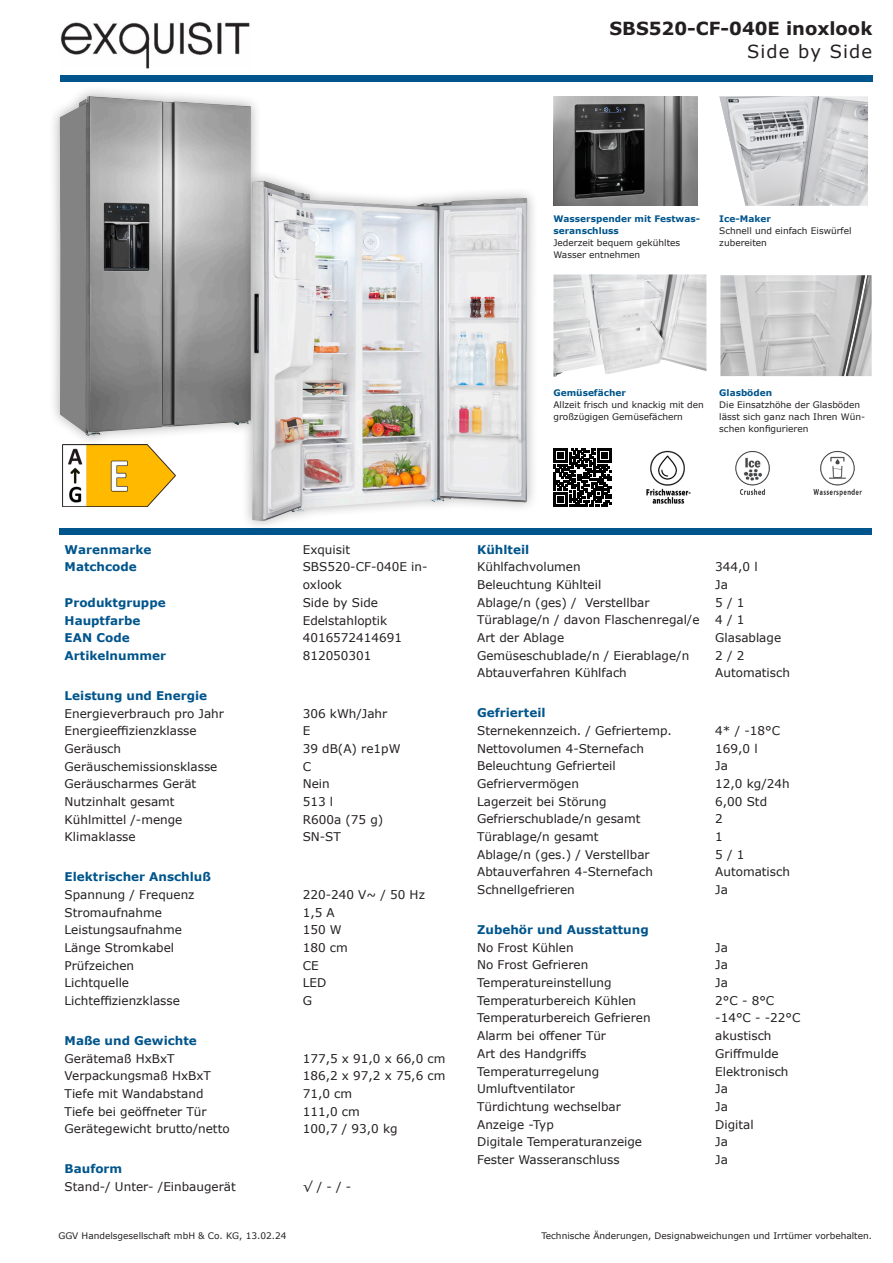
<style>
.page{position:relative;width:893px;height:1263px;background:#fff}
.page>*{position:absolute;margin:0;border:0;box-sizing:border-box;transform-origin:0 0}
.t1{font:700 18px "Verdana";color:#231f20}
.t2{font:18px "Verdana";letter-spacing:.065em;color:#231f20}
.t3{font:12px/18px "Verdana";color:#231f20}
.t4{font:700 12px "Verdana";color:#00558c}
.t5{font:9px/12px "Verdana";color:#231f20}
.t6{font:700 9px/12px "Verdana";color:#00558c}
</style>
<div class="page">
<div style="left:48px;top:85px;width:215px;height:362px;background:#231f20;opacity:.35"></div>
<img style="left:60px;top:96px;width:191px;height:340px">
<img style="left:720px;top:275px;width:152px;height:101px">
<img style="left:553px;top:274px;width:153px;height:103px">
<img style="left:719px;top:96px;width:149px;height:110px">
<img style="left:553px;top:96px;width:144px;height:110px">
<img style="left:813px;top:451px;width:49px;height:46px">
<img style="left:735px;top:451px;width:35px;height:44px">
<img style="left:646px;top:450px;width:45px;height:54px">
<svg style="left:553px;top:449px;width:59px;height:58px"></svg>
<img style="left:60px;top:22px;width:190px;height:47px">
<div style="left:60px;top:75px;width:812px;height:6px;background:#00558c"></div>
<div style="left:60px;top:528px;width:812px;height:6px;background:#00558c"></div>
<div style="left:241px;top:170px;width:298px;height:362px;background:#231f20;opacity:.35"></div>
<img style="left:252px;top:181px;width:275px;height:340px">
<img style="left:63px;top:445px;width:112px;height:62px">
<h1 class="t1" style="left:609px;top:16px;width:264px">SBS520-CF-040E inoxlook</h1>
<h1 class="t2" style="left:747px;top:39px;width:127px">Side by Side</h1>
<p class="t6" style="left:553px;top:212px;width:148px">Wasserspender mit Festwas&shy;seranschluss</p>
<p class="t5" style="left:553px;top:236px;width:128px">Jederzeit bequem gekühltes<br>Wasser entnehmen</p>
<p class="t6" style="left:719px;top:212px;width:53px">Ice-Maker</p>
<p class="t5" style="left:719px;top:224px;width:134px">Schnell und einfach Eiswürfel zubereiten</p>
<p class="t6" style="left:553px;top:387px;width:74px">Gemüsefächer</p>
<p class="t5" style="left:553px;top:399px;width:152px">Allzeit frisch und knackig mit den großzügigen Gemüsefächern</p>
<p class="t6" style="left:719px;top:387px;width:54px">Glasböden</p>
<p class="t5" style="left:719px;top:399px;width:147px">Die Einsatzhöhe der Glasböden lässt sich ganz nach Ihren Wün&shy;schen konfigurieren</p>
<p class="t4" style="left:65px;top:541px;width:88px">Warenmarke</p>
<p class="t3" style="left:303px;top:540px;width:49px">Exquisit</p>
<p class="t4" style="left:65px;top:558px;width:74px">Matchcode</p>
<p class="t3" style="left:303px;top:558px;width:126px">SBS520-CF-040E in&shy;oxlook</p>
<p class="t4" style="left:65px;top:594px;width:103px">Produktgruppe</p>
<p class="t3" style="left:303px;top:593px;width:77px">Side by Side</p>
<p class="t4" style="left:65px;top:612px;width:77px">Hauptfarbe</p>
<p class="t3" style="left:303px;top:611px;width:86px">Edelstahloptik</p>
<p class="t4" style="left:65px;top:629px;width:67px">EAN Code</p>
<p class="t3" style="left:303px;top:629px;width:101px">4016572414691</p>
<p class="t4" style="left:65px;top:647px;width:103px">Artikelnummer</p>
<p class="t3" style="left:303px;top:646px;width:70px">812050301</p>
<p class="t4" style="left:65px;top:687px;width:144px">Leistung und Energie</p>
<p class="t3" style="left:65px;top:704px;width:161px">Energieverbrauch pro Jahr</p>
<p class="t3" style="left:303px;top:704px;width:86px">306 kWh/Jahr</p>
<p class="t3" style="left:65px;top:722px;width:134px">Energieeffizienzklasse</p>
<p class="t3" style="left:303px;top:722px;width:9px">E</p>
<p class="t3" style="left:65px;top:739px;width:58px">Geräusch</p>
<p class="t3" style="left:303px;top:739px;width:99px">39 dB(A) re1pW</p>
<p class="t3" style="left:65px;top:757px;width:154px">Geräuschemissionsklasse</p>
<p class="t3" style="left:303px;top:757px;width:10px">C</p>
<p class="t3" style="left:65px;top:775px;width:133px">Geräuscharmes Gerät</p>
<p class="t3" style="left:303px;top:775px;width:29px">Nein</p>
<p class="t3" style="left:65px;top:792px;width:112px">Nutzinhalt gesamt</p>
<p class="t3" style="left:303px;top:792px;width:32px">513 l</p>
<p class="t3" style="left:65px;top:810px;width:119px">Kühlmittel /-menge</p>
<p class="t3" style="left:303px;top:810px;width:82px">R600a (75 g)</p>
<p class="t3" style="left:65px;top:828px;width:73px">Klimaklasse</p>
<p class="t3" style="left:303px;top:828px;width:40px">SN-ST</p>
<p class="t4" style="left:65px;top:868px;width:148px">Elektrischer Anschluß</p>
<p class="t3" style="left:65px;top:885px;width:131px">Spannung / Frequenz</p>
<p class="t3" style="left:303px;top:885px;width:124px">220-240 V~ / 50 Hz</p>
<p class="t3" style="left:65px;top:903px;width:99px">Stromaufnahme</p>
<p class="t3" style="left:303px;top:903px;width:34px">1,5 A</p>
<p class="t3" style="left:65px;top:921px;width:119px">Leistungsaufnahme</p>
<p class="t3" style="left:303px;top:921px;width:40px">150 W</p>
<p class="t3" style="left:65px;top:938px;width:111px">Länge Stromkabel</p>
<p class="t3" style="left:303px;top:938px;width:47px">180 cm</p>
<p class="t3" style="left:65px;top:956px;width:71px">Prüfzeichen</p>
<p class="t3" style="left:303px;top:956px;width:17px">CE</p>
<p class="t3" style="left:65px;top:974px;width:66px">Lichtquelle</p>
<p class="t3" style="left:303px;top:974px;width:25px">LED</p>
<p class="t3" style="left:65px;top:992px;width:117px">Lichteffizienzklasse</p>
<p class="t3" style="left:303px;top:992px;width:11px">G</p>
<p class="t4" style="left:65px;top:1032px;width:134px">Maße und Gewichte</p>
<p class="t3" style="left:65px;top:1049px;width:112px">Gerätemaß HxBxT</p>
<p class="t3" style="left:303px;top:1049px;width:144px">177,5 x 91,0 x 66,0 cm</p>
<p class="t3" style="left:65px;top:1067px;width:148px">Verpackungsmaß HxBxT</p>
<p class="t3" style="left:303px;top:1067px;width:144px">186,2 x 97,2 x 75,6 cm</p>
<p class="t3" style="left:65px;top:1084px;width:140px">Tiefe mit Wandabstand</p>
<p class="t3" style="left:303px;top:1084px;width:51px">71,0 cm</p>
<p class="t3" style="left:65px;top:1102px;width:144px">Tiefe bei geöffneter Tür</p>
<p class="t3" style="left:303px;top:1102px;width:59px">111,0 cm</p>
<p class="t3" style="left:65px;top:1120px;width:167px">Gerätegewicht brutto/netto</p>
<p class="t3" style="left:303px;top:1120px;width:96px">100,7 / 93,0 kg</p>
<p class="t4" style="left:65px;top:1160px;width:59px">Bauform</p>
<p class="t3" style="left:65px;top:1177px;width:173px">Stand-/ Unter- /Einbaugerät</p>
<p class="t3" style="left:303px;top:1177px;width:50px">√ / - / -</p>
<p class="t4" style="left:477px;top:541px;width:54px">Kühlteil</p>
<p class="t3" style="left:477px;top:558px;width:105px">Kühlfachvolumen</p>
<p class="t3" style="left:715px;top:558px;width:44px">344,0 l</p>
<p class="t3" style="left:477px;top:575px;width:126px">Beleuchtung Kühlteil</p>
<p class="t3" style="left:715px;top:575px;width:14px">Ja</p>
<p class="t3" style="left:477px;top:593px;width:174px">Ablage/n (ges) / Verstellbar</p>
<p class="t3" style="left:715px;top:593px;width:31px">5 / 1</p>
<p class="t3" style="left:477px;top:611px;width:224px">Türablage/n / davon Flaschenregal/e</p>
<p class="t3" style="left:715px;top:611px;width:31px">4 / 1</p>
<p class="t3" style="left:477px;top:628px;width:89px">Art der Ablage</p>
<p class="t3" style="left:715px;top:628px;width:67px">Glasablage</p>
<p class="t3" style="left:477px;top:646px;width:214px">Gemüseschublade/n / Eierablage/n</p>
<p class="t3" style="left:715px;top:646px;width:31px">2 / 2</p>
<p class="t3" style="left:477px;top:664px;width:151px">Abtauverfahren Kühlfach</p>
<p class="t3" style="left:715px;top:664px;width:76px">Automatisch</p>
<p class="t4" style="left:477px;top:704px;width:70px">Gefrierteil</p>
<p class="t3" style="left:477px;top:721px;width:196px">Sternekennzeich. / Gefriertemp.</p>
<p class="t3" style="left:715px;top:721px;width:66px">4* / -18°C</p>
<p class="t3" style="left:477px;top:739px;width:168px">Nettovolumen 4-Sternefach</p>
<p class="t3" style="left:715px;top:739px;width:44px">169,0 l</p>
<p class="t3" style="left:477px;top:757px;width:140px">Beleuchtung Gefrierteil</p>
<p class="t3" style="left:715px;top:757px;width:14px">Ja</p>
<p class="t3" style="left:477px;top:774px;width:103px">Gefriervermögen</p>
<p class="t3" style="left:715px;top:774px;width:76px">12,0 kg/24h</p>
<p class="t3" style="left:477px;top:792px;width:131px">Lagerzeit bei Störung</p>
<p class="t3" style="left:715px;top:792px;width:53px">6,00 Std</p>
<p class="t3" style="left:477px;top:810px;width:165px">Gefrierschublade/n gesamt</p>
<p class="t3" style="left:715px;top:810px;width:9px">2</p>
<p class="t3" style="left:477px;top:828px;width:123px">Türablage/n gesamt</p>
<p class="t3" style="left:715px;top:828px;width:9px">1</p>
<p class="t3" style="left:477px;top:845px;width:174px">Ablage/n (ges.) / Verstellbar</p>
<p class="t3" style="left:715px;top:845px;width:31px">5 / 1</p>
<p class="t3" style="left:477px;top:863px;width:177px">Abtauverfahren 4-Sternefach</p>
<p class="t3" style="left:715px;top:863px;width:76px">Automatisch</p>
<p class="t3" style="left:477px;top:881px;width:99px">Schnellgefrieren</p>
<p class="t3" style="left:715px;top:881px;width:14px">Ja</p>
<p class="t4" style="left:477px;top:921px;width:173px">Zubehör und Ausstattung</p>
<p class="t3" style="left:477px;top:938px;width:98px">No Frost Kühlen</p>
<p class="t3" style="left:715px;top:938px;width:14px">Ja</p>
<p class="t3" style="left:477px;top:956px;width:113px">No Frost Gefrieren</p>
<p class="t3" style="left:715px;top:956px;width:14px">Ja</p>
<p class="t3" style="left:477px;top:974px;width:136px">Temperatureinstellung</p>
<p class="t3" style="left:715px;top:974px;width:14px">Ja</p>
<p class="t3" style="left:477px;top:991px;width:160px">Temperaturbereich Kühlen</p>
<p class="t3" style="left:715px;top:991px;width:60px">2°C - 8°C</p>
<p class="t3" style="left:477px;top:1009px;width:175px">Temperaturbereich Gefrieren</p>
<p class="t3" style="left:715px;top:1009px;width:87px">-14°C - -22°C</p>
<p class="t3" style="left:477px;top:1027px;width:130px">Alarm bei offener Tür</p>
<p class="t3" style="left:715px;top:1027px;width:58px">akustisch</p>
<p class="t3" style="left:477px;top:1044px;width:111px">Art des Handgriffs</p>
<p class="t3" style="left:715px;top:1044px;width:65px">Griffmulde</p>
<p class="t3" style="left:477px;top:1062px;width:123px">Temperaturregelung</p>
<p class="t3" style="left:715px;top:1062px;width:75px">Elektronisch</p>
<p class="t3" style="left:477px;top:1080px;width:99px">Umluftventilator</p>
<p class="t3" style="left:715px;top:1080px;width:14px">Ja</p>
<p class="t3" style="left:477px;top:1097px;width:145px">Türdichtung wechselbar</p>
<p class="t3" style="left:715px;top:1097px;width:14px">Ja</p>
<p class="t3" style="left:477px;top:1115px;width:78px">Anzeige -Typ</p>
<p class="t3" style="left:715px;top:1115px;width:40px">Digital</p>
<p class="t3" style="left:477px;top:1133px;width:166px">Digitale Temperaturanzeige</p>
<p class="t3" style="left:715px;top:1133px;width:14px">Ja</p>
<p class="t3" style="left:477px;top:1150px;width:144px">Fester Wasseranschluss</p>
<p class="t3" style="left:715px;top:1150px;width:14px">Ja</p>
<p class="t5" style="left:58px;top:1230px;width:230px">GGV Handelsgesellschaft mbH &amp; Co. KG, 13.02.24</p>
<p class="t5" style="left:541px;top:1230px;width:332px">Technische Änderungen, Designabweichungen und Irrtümer vorbehalten.</p>
</div>
